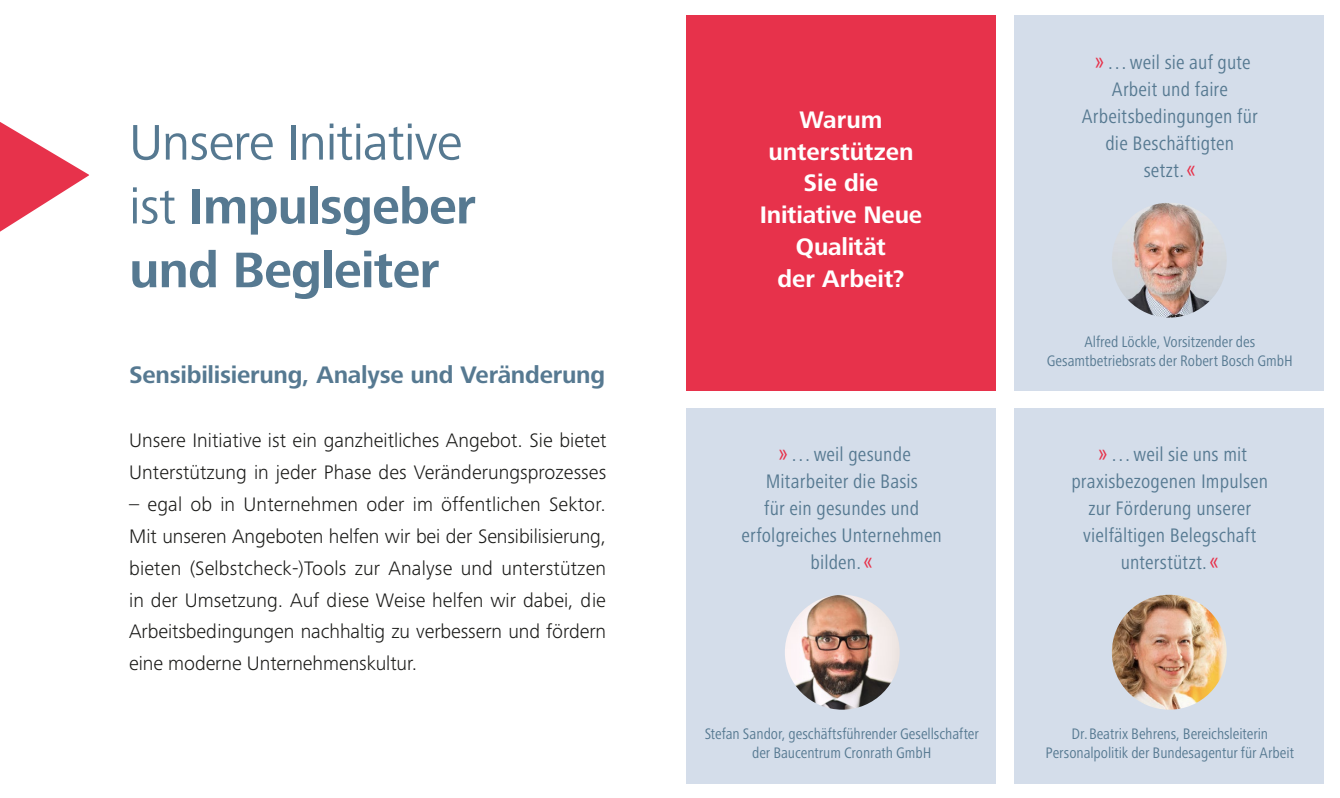
<style>
.page{position:relative;width:1340px;height:798px;background:#fff}
.page>*{position:absolute;margin:0;border:0;box-sizing:border-box;transform-origin:0 0}
.t1{font:700 51.75px/63.7px "Frutiger Next Pro";letter-spacing:-.015em;color:#567991}
.t2{font:700 24.75px/31.9px "Frutiger Next Pro";letter-spacing:-.005em;color:#fff;text-align:center}
.t3{font:700 24.75px "Frutiger Next Pro";letter-spacing:-.01em;color:#567991}
.t4{font:300 20.25px/31.9px "Frutiger Next Pro";color:#1a1a18}
.t5{font:condensed 20.25px/27px "Frutiger Next Pro";letter-spacing:.01em;color:#567991;text-align:center}
.t6{font:condensed 15.75px/18.9px "Frutiger Next Pro";color:#567991;text-align:center}
.s1{font-weight:400}
.s2{font-size:24.75px;color:#e7324b}
</style>
<div class="page">
<svg style="left:0;top:122px;width:89px;height:110px"></svg>
<div style="left:686px;top:16px;width:309px;height:375px;background:#e7324b"></div>
<div style="left:1014px;top:16px;width:309px;height:375px;background:#d4ddea"></div>
<div style="left:1014px;top:408px;width:309px;height:374px;background:#d4ddea"></div>
<div style="left:686px;top:408px;width:309px;height:374px;background:#d4ddea"></div>
<img style="left:1111px;top:202px;width:115px;height:115px;border-radius:57px">
<img style="left:1111px;top:594px;width:115px;height:115px;border-radius:57px">
<img style="left:784px;top:594px;width:115px;height:115px;border-radius:57px">
<h1 class="t1" style="left:129px;top:110px;width:348px"><span class="s1">Unsere Initiative ist</span> Impulsgeber und Begleiter</h1>
<p class="t3" style="left:129px;top:360px;width:477px">Sensibilisierung, Analyse und Veränderung</p>
<p class="t4" style="left:129px;top:424px;width:479px">Unsere Initiative ist ein ganzheitliches Angebot. Sie bietet<br>Unterstützung in jeder Phase des Veränderungsprozesses</p>
<p class="t4" style="left:129px;top:488px;width:478px;text-align:justify">– egal ob in Unternehmen oder im öffentlichen Sektor.<br>Mit unseren Angeboten helfen wir bei der Sensibilisierung, bieten (Selbstcheck-)Tools zur Analyse und unterstützen in der Umsetzung. Auf diese Weise helfen wir dabei, die Arbeitsbedingungen nachhaltig zu verbessern und fördern eine moderne Unternehmenskultur.</p>
<p class="t2" style="left:759px;top:103px;width:164px">Warum unterstützen<br>Sie die<br>Initiative Neue<br>Qualität<br>der Arbeit?</p>
<p class="t5" style="left:741px;top:440px;width:202px"><span class="s2">»</span>…weil gesunde<br>Mitarbeiter die Basis<br>für ein gesundes und erfolgreiches Unternehmen bilden.<span class="s2">«</span></p>
<p class="t6" style="left:704px;top:724px;width:276px">Stefan Sandor, geschäftsführender Gesellschafter der Baucentrum Cronrath GmbH</p>
<p class="t5" style="left:1081px;top:49px;width:178px"><span class="s2">»</span>…weil sie auf gute<br>Arbeit und faire<br>Arbeitsbedingungen für die Beschäftigten setzt.<span class="s2">«</span></p>
<p class="t6" style="left:1046px;top:332px;width:248px">Alfred Löckle, Vorsitzender des<br>Gesamtbetriebsrats der Robert Bosch GmbH</p>
<p class="t5" style="left:1071px;top:440px;width:198px"><span class="s2">»</span>…weil sie uns mit praxisbezogenen Impulsen zur Förderung unserer vielfältigen Belegschaft unterstützt.<span class="s2">«</span></p>
<p class="t6" style="left:1045px;top:724px;width:250px">Dr.Beatrix Behrens, Bereichsleiterin<br>Personalpolitik der Bundesagentur für Arbeit</p>
</div>
